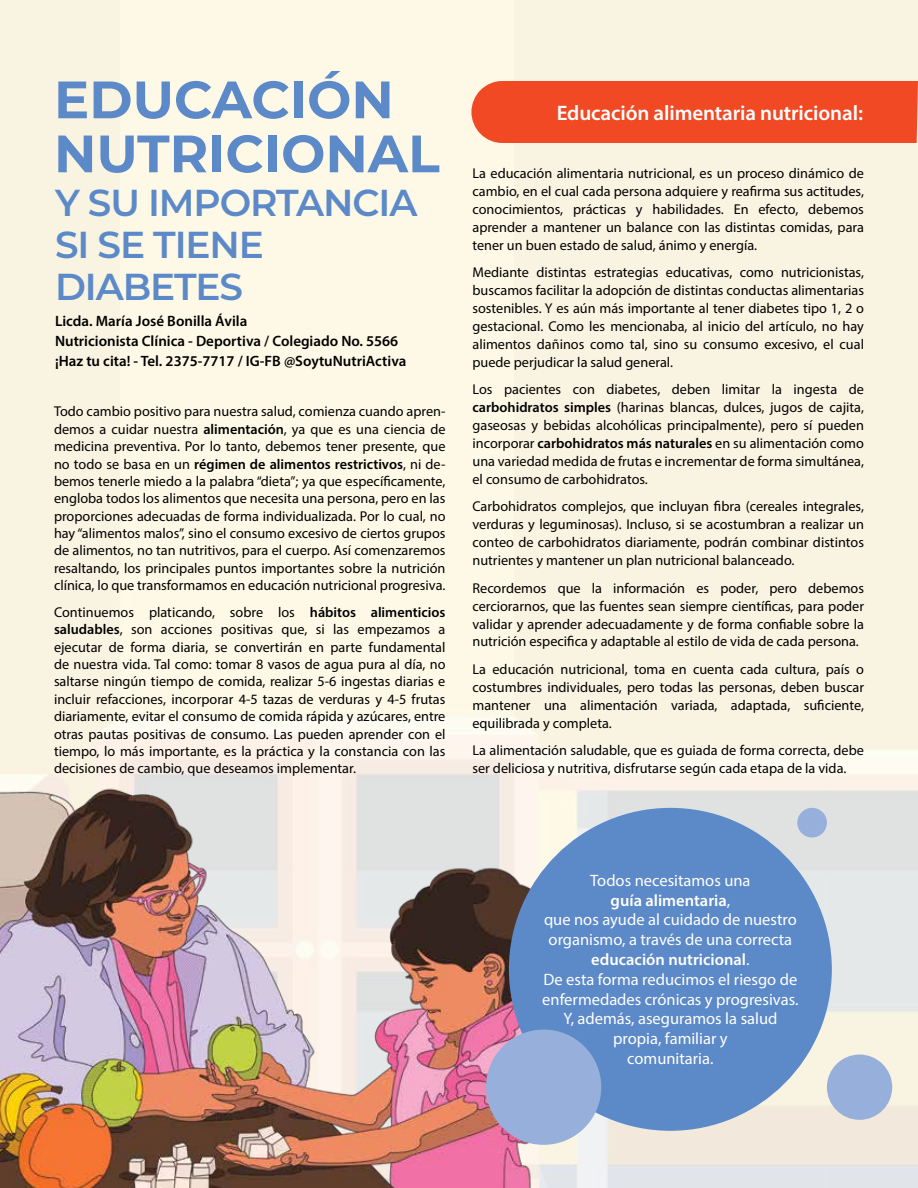
<style>
.page{position:relative;width:918px;height:1188px;background:#fff}
.page>*{position:absolute;margin:0;border:0;box-sizing:border-box;transform-origin:0 0}
.t1{font:700 52.5px/54px "Montserrat";color:#5c89c7}
.t2{font:600 37.5px/42px "Montserrat";letter-spacing:-.03em;color:#5c89c7}
.t3{font:600 21px "Myriad Pro";letter-spacing:-.005em;color:#fff}
.t4{font:16.5px/19.8px "Myriad Pro";color:#fff;text-align:center}
.t5{font:600 15px/20.2px "Myriad Pro";color:#000}
.t6{font:14.25px/17.9px "Myriad Pro";color:#000;text-align:justify}
.s1{font-weight:600}
</style>
<div class="page">
<div style="left:514px;top:0;width:404px;height:543px;background:#f9f3e1"></div>
<div style="left:120px;top:0;width:394px;height:519px;background:#fef9e6"></div>
<div style="left:0;top:0;width:120px;height:519px;background:#f9f3e1"></div>
<div style="left:471px;top:81px;width:447px;height:62px;background:#f04923"></div>
<img style="left:0;top:766px;width:578px;height:422px">
<div style="left:509px;top:808px;width:323px;height:323px;background:#5c89c7;border-radius:50%"></div>
<div style="left:486px;top:1030px;width:115px;height:115px;background:#97afdb;border-radius:50%"></div>
<div style="left:827px;top:1055px;width:65px;height:65px;background:#97afdb;border-radius:50%"></div>
<div style="left:797px;top:808px;width:30px;height:29px;background:#97afdb;border-radius:50%"></div>
<h1 class="t1" style="left:54px;top:70px;width:387px">EDUCACIÓN<br>NUTRICIONAL</h1>
<h2 class="t2" style="left:55px;top:180px;width:364px">Y SU IMPORTANCIA<br>SI SE TIENE<br>DIABETES</h2>
<p class="t5" style="left:55px;top:310px;width:353px">Licda. María José Bonilla Ávila<br>Nutricionista Clínica - Deportiva / Colegiado No. 5566 ¡Haz tu cita! - Tel. 2375-7717 / IG-FB @SoytuNutriActiva</p>
<p class="t6" style="left:54px;top:403px;width:393px;line-height:17.4px">Todo cambio positivo para nuestra salud, comienza cuando apren&shy;demos a cuidar nuestra <span class="s1">alimentación</span>, ya que es una ciencia de medicina preventiva. Por lo tanto, debemos tener presente, que no todo se basa en un <span class="s1">régimen de alimentos restrictivos</span>, ni de&shy;bemos tenerle miedo a la palabra “dieta”; ya que específicamente, engloba todos los alimentos que necesita una persona, pero en las proporciones adecuadas de forma individualizada. Por lo cual, no hay “alimentos malos”, sino el consumo excesivo de ciertos grupos de alimentos, no tan nutritivos, para el cuerpo. Así comenzaremos resaltando, los principales puntos importantes sobre la nutrición clínica, lo que transformamos en educación nutricional progresiva.</p>
<p class="t6" style="left:54px;top:603px;width:393px;line-height:17.4px">Continuemos platicando, sobre los <span class="s1">hábitos alimenticios saludables</span>, son acciones positivas que, si las empezamos a ejecutar de forma diaria, se convertirán en parte fundamental de nuestra vida. Tal como: tomar 8 vasos de agua pura al día, no saltarse ningún tiempo de comida, realizar 5-6 ingestas diarias e incluir refacciones, incorporar 4-5 tazas de verduras y 4-5 frutas diariamente, evitar el consumo de comida rápida y azúcares, entre otras pautas positivas de consumo. Las pueden aprender con el tiempo, lo más importante, es la práctica y la constancia con las decisiones de cambio, que deseamos implementar.</p>
<h3 class="t3" style="left:557px;top:99px;width:308px">Educación alimentaria nutricional:</h3>
<p class="t6" style="left:472px;top:164px;width:393px">La educación alimentaria nutricional, es un proceso dinámico de cambio, en el cual cada persona adquiere y reafirma sus actitudes, conocimientos, prácticas y habilidades. En efecto, debemos aprender a mantener un balance con las distintas comidas, para tener un buen estado de salud, ánimo y energía.</p>
<p class="t6" style="left:472px;top:263px;width:393px">Mediante distintas estrategias educativas, como nutricionistas, buscamos facilitar la adopción de distintas conductas alimentarias sostenibles. Y es aún más importante al tener diabetes tipo 1, 2 o gestacional. Como les mencionaba, al inicio del artículo, no hay alimentos dañinos como tal, sino su consumo excesivo, el cual puede perjudicar la salud general.</p>
<p class="t6" style="left:472px;top:380px;width:393px">Los pacientes con diabetes, deben limitar la ingesta de <span class="s1">carbohidratos simples</span> (harinas blancas, dulces, jugos de cajita, gaseosas y bebidas alcohólicas principalmente), pero sí pueden incorporar <span class="s1">carbohidratos más naturales</span> en su alimentación como una variedad medida de frutas e incrementar de forma simultánea, el consumo de carbohidratos.</p>
<p class="t6" style="left:472px;top:497px;width:393px">Carbohidratos complejos, que incluyan fibra (cereales integrales, verduras y leguminosas). Incluso, si se acostumbran a realizar un conteo de carbohidratos diariamente, podrán combinar distintos nutrientes y mantener un plan nutricional balanceado.</p>
<p class="t6" style="left:472px;top:579px;width:393px">Recordemos que la información es poder, pero debemos cerciorarnos, que las fuentes sean siempre científicas, para poder validar y aprender adecuadamente y de forma confiable sobre la nutrición especifica y adaptable al estilo de vida de cada persona.</p>
<p class="t6" style="left:472px;top:660px;width:393px">La educación nutricional, toma en cuenta cada cultura, país o costumbres individuales, pero todas las personas, deben buscar mantener una alimentación variada, adaptada, suficiente, equilibrada y completa.</p>
<p class="t6" style="left:472px;top:741px;width:393px">La alimentación saludable, que es guiada de forma correcta, debe ser deliciosa y nutritiva, disfrutarse según cada etapa de la vida.</p>
<p class="t4" style="left:542px;top:870px;width:258px">Todos necesitamos una<br><span class="s1">guía alimentaria</span>,<br>que nos ayude al cuidado de nuestro organismo, a través de una correcta <span class="s1">educación nutricional</span>.<br>De esta forma reducimos el riesgo de enfermedades crónicas y progresivas.<br>Y, además, aseguramos la salud propia, familiar y<br>comunitaria.</p>
</div>
